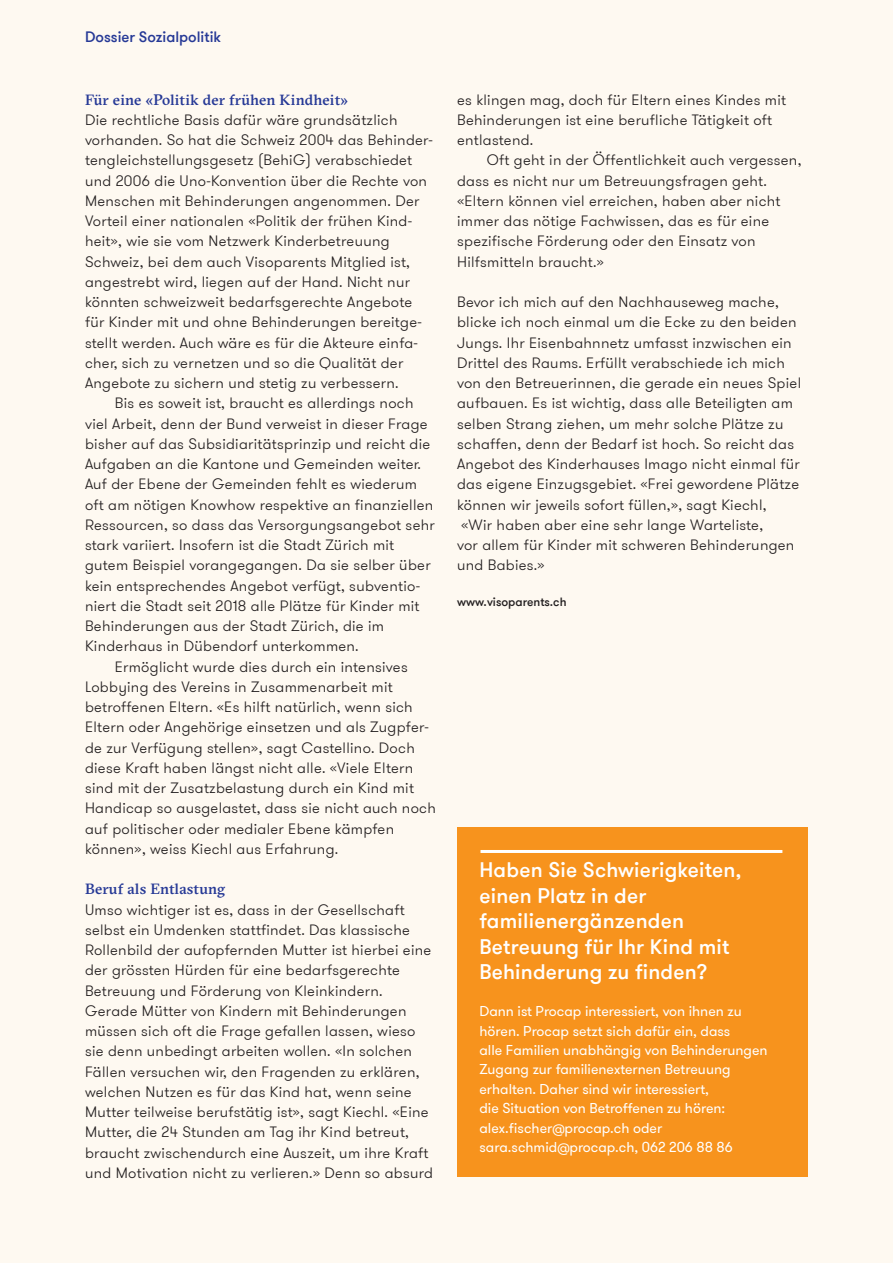
<style>
.page{position:relative;width:893px;height:1263px;background:#fef9f1}
.page>*{position:absolute;margin:0;border:0;box-sizing:border-box;transform-origin:0 0}
.t1{font:500 21px/25.5px "GT Walsheim Pro";letter-spacing:.01em;color:#fff}
.t2{font:300 15px/20.2px "GT Walsheim Pro";letter-spacing:.02em;color:#231f20}
.t3{font:500 15px "GT Sectra";letter-spacing:.01em;color:#263996}
.t4{font:500 15px "GT Walsheim Pro";color:#263996}
.t5{font:14.25px/19.5px "GT Walsheim Pro";color:#fff}
.t6{font:500 12px "GT Walsheim Pro";color:#231f20}
</style>
<div class="page">
<div style="left:457px;top:827px;width:351px;height:350px;background:#f7931d"></div>
<hr style="left:480px;top:850px;width:302px;height:3px;background:#fff">
<p class="t4" style="left:85px;top:27px;width:138px">Dossier Sozialpolitik</p>
<p class="t3" style="left:85px;top:90px;width:264px">Für eine «Politik der frühen Kindheit»</p>
<p class="t2" style="left:85px;top:110px;width:349px">Die rechtliche Basis dafür wäre grundsätzlich vorhanden. So hat die Schweiz 2004 das Behinder&shy;tengleichstellungsgesetz (BehiG) verabschiedet und 2006 die Uno-Konvention über die Rechte von Menschen mit Behinderungen angenommen. Der Vorteil einer nationalen «Politik der frühen Kind&shy;heit», wie sie vom Netzwerk Kinderbetreuung Schweiz, bei dem auch Visoparents Mitglied ist, angestrebt wird, liegen auf der Hand. Nicht nur könnten schweizweit bedarfsgerechte Angebote für Kinder mit und ohne Behinderungen bereitge&shy;stellt werden. Auch wäre es für die Akteure einfa&shy;cher, sich zu vernetzen und so die Qualität der Angebote zu sichern und stetig zu verbessern.</p>
<p class="t2" style="left:115px;top:393px;width:300px">Bis es soweit ist, braucht es allerdings noch</p>
<p class="t2" style="left:85px;top:414px;width:344px">viel Arbeit, denn der Bund verweist in dieser Frage</p>
<p class="t2" style="left:85px;top:434px;width:347px">bisher auf das Subsidiaritätsprinzip und reicht die</p>
<p class="t2" style="left:85px;top:454px;width:337px">Aufgaben an die Kantone und Gemeinden weiter.</p>
<p class="t2" style="left:85px;top:474px;width:333px">Auf der Ebene der Gemeinden fehlt es wiederum</p>
<p class="t2" style="left:85px;top:495px;width:350px">oft am nötigen Knowhow respektive an finanziellen</p>
<p class="t2" style="left:85px;top:515px;width:351px">Ressourcen, so dass das Versorgungsangebot sehr</p>
<p class="t2" style="left:85px;top:535px;width:311px">stark variiert. Insofern ist die Stadt Zürich mit</p>
<p class="t2" style="left:85px;top:555px;width:347px">gutem Beispiel vorangegangen. Da sie selber über</p>
<p class="t2" style="left:85px;top:576px;width:337px">kein entsprechendes Angebot verfügt, subventio-</p>
<p class="t2" style="left:85px;top:596px;width:336px">niert die Stadt seit 2018 alle Plätze für Kinder mit</p>
<p class="t2" style="left:85px;top:616px;width:301px">Behinderungen aus der Stadt Zürich, die im</p>
<p class="t2" style="left:85px;top:636px;width:275px">Kinderhaus in Dübendorf unterkommen.</p>
<p class="t2" style="left:115px;top:657px;width:294px">Ermöglicht wurde dies durch ein intensives</p>
<p class="t2" style="left:85px;top:677px;width:309px">Lobbying des Vereins in Zusammenarbeit mit</p>
<p class="t2" style="left:85px;top:697px;width:329px">betroffenen Eltern. «Es hilft natürlich, wenn sich</p>
<p class="t2" style="left:85px;top:717px;width:345px">Eltern oder Angehörige einsetzen und als Zugpfer-</p>
<p class="t2" style="left:85px;top:738px;width:331px">de zur Verfügung stellen», sagt Castellino. Doch</p>
<p class="t2" style="left:85px;top:758px;width:330px">diese Kraft haben längst nicht alle. «Viele Eltern</p>
<p class="t2" style="left:85px;top:778px;width:330px">sind mit der Zusatzbelastung durch ein Kind mit</p>
<p class="t2" style="left:85px;top:798px;width:352px">Handicap so ausgelastet, dass sie nicht auch noch</p>
<p class="t2" style="left:85px;top:819px;width:311px">auf politischer oder medialer Ebene kämpfen</p>
<p class="t2" style="left:85px;top:839px;width:255px">können», weiss Kiechl aus Erfahrung.</p>
<p class="t3" style="left:85px;top:880px;width:142px">Beruf als Entlastung</p>
<p class="t2" style="left:85px;top:900px;width:349px">Umso wichtiger ist es, dass in der Gesellschaft selbst ein Umdenken stattfindet. Das klassische Rollenbild der aufopfernden Mutter ist hierbei eine der grössten Hürden für eine bedarfsgerechte Betreuung und Förderung von Kleinkindern.<br>Gerade Mütter von Kindern mit Behinderungen müssen sich oft die Frage gefallen lassen, wieso sie denn unbedingt arbeiten wollen. «In solchen Fällen versuchen wir, den Fragenden zu erklären, welchen Nutzen es für das Kind hat, wenn seine Mutter teilweise berufstätig ist», sagt Kiechl. «Eine Mutter, die 24 Stunden am Tag ihr Kind betreut, braucht zwischendurch eine Auszeit, um ihre Kraft und Motivation nicht zu verlieren.» Denn so absurd</p>
<p class="t2" style="left:457px;top:90px;width:330px">es klingen mag, doch für Eltern eines Kindes mit<br>Behinderungen ist eine berufliche Tätigkeit oft entlastend.</p>
<p class="t2" style="left:457px;top:150px;width:346px;text-indent:30px">Oft geht in der Öffentlichkeit auch vergessen, dass es nicht nur um Betreuungsfragen geht. «Eltern können viel erreichen, haben aber nicht immer das nötige Fachwissen, das es für eine spezifische Förderung oder den Einsatz von Hilfsmitteln braucht.»</p>
<p class="t2" style="left:457px;top:292px;width:345px">Bevor ich mich auf den Nachhauseweg mache, blicke ich noch einmal um die Ecke zu den beiden Jungs. Ihr Eisenbahnnetz umfasst inzwischen ein Drittel des Raums. Erfüllt verabschiede ich mich von den Betreuerinnen, die gerade ein neues Spiel aufbauen. Es ist wichtig, dass alle Beteiligten am selben Strang ziehen, um mehr solche Plätze zu schaffen, denn der Bedarf ist hoch. So reicht das Angebot des Kinderhauses Imago nicht einmal für das eigene Einzugsgebiet. «Frei gewordene Plätze können wir jeweils sofort füllen,», sagt Kiechl, «Wir haben aber eine sehr lange Warteliste,<br>vor allem für Kinder mit schweren Behinderungen und Babies.»</p>
<p class="t6" style="left:457px;top:595px;width:111px">www.visoparents.ch</p>
<h1 class="t1" style="left:479px;top:858px;width:264px">Haben Sie Schwierigkeiten, einen Platz in der familienergänzenden<br>Betreuung für Ihr Kind mit<br>Behinderung zu finden?</h1>
<p class="t5" style="left:479px;top:1002px;width:290px">Dann ist Procap interessiert, von ihnen zu hören. Procap setzt sich dafür ein, dass<br>alle Familien unabhängig von Behinderungen Zugang zur familienexternen Betreuung erhalten. Daher sind wir interessiert,<br>die Situation von Betroffenen zu hören: alex.fischer@procap.ch oder sara.schmid@procap.ch, 062 206 88 86</p>
</div>
